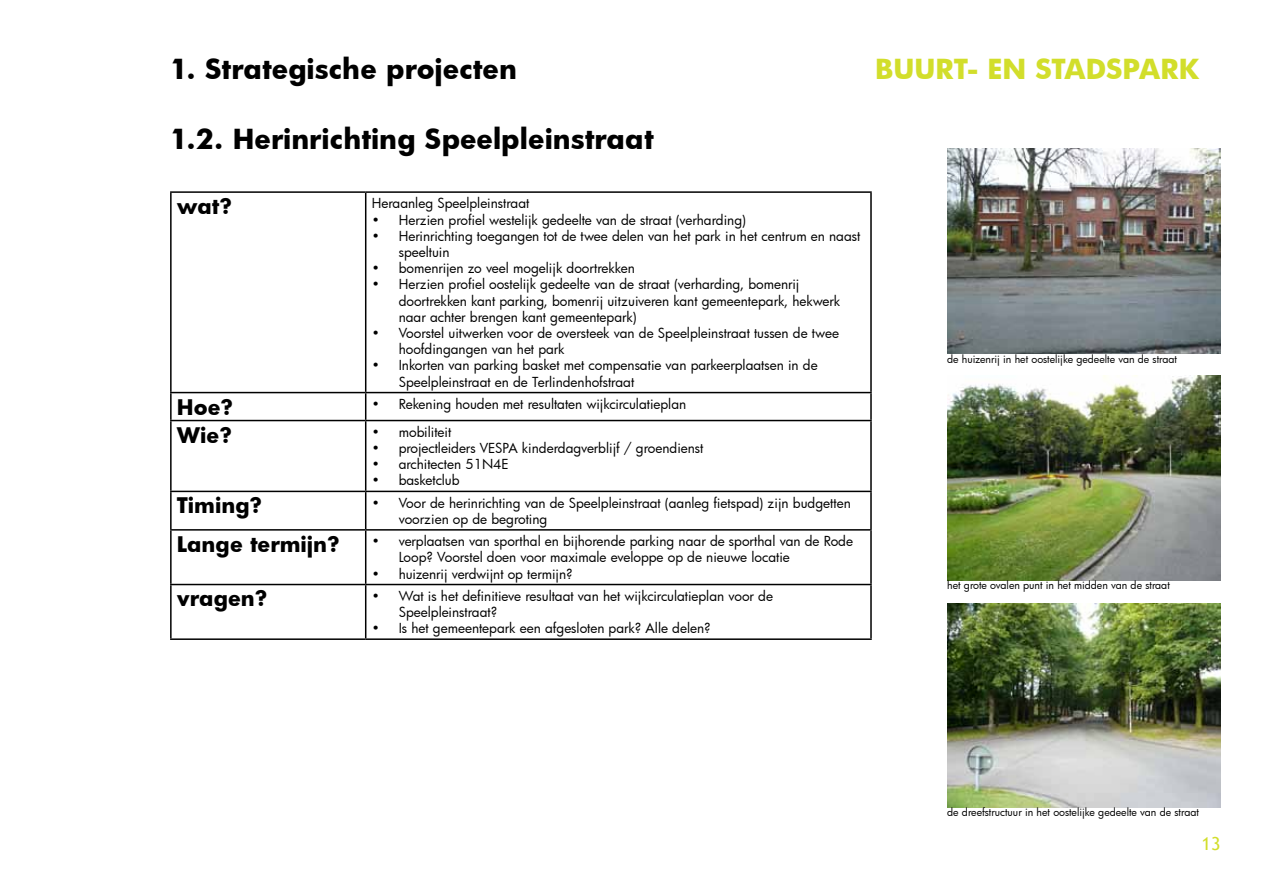
<style>
.page{position:relative;width:1263px;height:893px;background:#fff}
.page>*{position:absolute;margin:0;border:0;box-sizing:border-box;transform-origin:0 0}
.t1{font:700 27px "Futura";color:#000}
.t2{font:700 27px "Futura";color:#d2de2b}
.t3{font:700 21px "Futura";color:#000}
.t4{font:18px "Trebuchet MS";color:#d2de2b}
.t5{font:13.5px/16.2px "Futura";color:#000}
.t6{font:10.5px "Futura";color:#000}
</style>
<div class="page">
<hr style="left:170px;top:191px;width:196px;height:2px;background:#000">
<hr style="left:170px;top:193px;width:2px;height:199px;background:#000">
<hr style="left:366px;top:191px;width:506px;height:2px;background:#000">
<hr style="left:365px;top:193px;width:1px;height:199px;background:#000">
<hr style="left:870px;top:193px;width:2px;height:199px;background:#000">
<hr style="left:170px;top:392px;width:196px;height:1px;background:#000">
<hr style="left:170px;top:393px;width:2px;height:27px;background:#000">
<hr style="left:366px;top:392px;width:506px;height:1px;background:#000">
<svg style="left:365px;top:393px;width:1px;height:27px"></svg>
<hr style="left:870px;top:393px;width:2px;height:27px;background:#000">
<hr style="left:170px;top:420px;width:196px;height:1px;background:#000">
<hr style="left:170px;top:421px;width:2px;height:70px;background:#000">
<hr style="left:366px;top:420px;width:506px;height:1px;background:#000">
<hr style="left:365px;top:421px;width:1px;height:70px;background:#000">
<hr style="left:870px;top:421px;width:2px;height:70px;background:#000">
<hr style="left:170px;top:491px;width:196px;height:1px;background:#000">
<hr style="left:170px;top:492px;width:2px;height:37px;background:#000">
<hr style="left:366px;top:491px;width:506px;height:1px;background:#000">
<hr style="left:365px;top:492px;width:1px;height:37px;background:#000">
<hr style="left:870px;top:492px;width:2px;height:37px;background:#000">
<hr style="left:170px;top:529px;width:196px;height:2px;background:#000">
<hr style="left:170px;top:531px;width:2px;height:53px;background:#000">
<hr style="left:366px;top:529px;width:506px;height:2px;background:#000">
<hr style="left:365px;top:531px;width:1px;height:53px;background:#000">
<hr style="left:870px;top:531px;width:2px;height:53px;background:#000">
<hr style="left:170px;top:584px;width:196px;height:1px;background:#000">
<hr style="left:170px;top:585px;width:2px;height:53px;background:#000">
<hr style="left:366px;top:584px;width:506px;height:1px;background:#000">
<hr style="left:365px;top:585px;width:1px;height:53px;background:#000">
<hr style="left:870px;top:585px;width:2px;height:53px;background:#000">
<hr style="left:170px;top:638px;width:196px;height:2px;background:#000">
<hr style="left:366px;top:638px;width:506px;height:2px;background:#000">
<img style="left:947px;top:149px;width:273px;height:205px">
<img style="left:947px;top:376px;width:273px;height:205px">
<img style="left:947px;top:603px;width:273px;height:205px">
<h1 class="t1" style="left:170px;top:50px;width:348px">1. Strategische projecten</h1>
<h1 class="t1" style="left:170px;top:120px;width:485px">1.2. Herinrichting Speelpleinstraat</h1>
<h2 class="t3" style="left:177px;top:191px;width:57px">wat?</h2>
<p class="t5" style="left:372px;top:195px;width:159px">Heraanleg Speelpleinstraat</p>
<p class="t5" style="left:372px;top:211px;width:376px">• Herzien profiel westelijk gedeelte van de straat (verharding)</p>
<p class="t5" style="left:399px;top:227px;width:463px;text-indent:-27px">• Herinrichting toegangen tot de twee delen van het park in het centrum en naast speeltuin</p>
<p class="t5" style="left:372px;top:260px;width:265px">• bomenrijen zo veel mogelijk doortrekken</p>
<p class="t5" style="left:399px;top:276px;width:443px;text-indent:-27px">• Herzien profiel oostelijk gedeelte van de straat (verharding, bomenrij doortrekken kant parking, bomenrij uitzuiveren kant gemeentepark, hekwerk naar achter brengen kant gemeentepark)</p>
<p class="t5" style="left:399px;top:325px;width:442px;text-indent:-27px">• Voorstel uitwerken voor de oversteek van de Speelpleinstraat tussen de twee hoofdingangen van het park</p>
<p class="t5" style="left:399px;top:357px;width:420px;text-indent:-27px">• Inkorten van parking basket met compensatie van parkeerplaatsen in de<br>Speelpleinstraat en de Terlindenhofstraat</p>
<h2 class="t3" style="left:177px;top:392px;width:58px">Hoe?</h2>
<p class="t5" style="left:372px;top:395px;width:316px">• Rekening houden met resultaten wijkcirculatieplan</p>
<h2 class="t3" style="left:177px;top:420px;width:57px">Wie?</h2>
<p class="t5" style="left:372px;top:423px;width:81px">• mobiliteit</p>
<p class="t5" style="left:372px;top:440px;width:333px">• projectleiders VESPA kinderdagverblijf / groendienst</p>
<p class="t5" style="left:372px;top:456px;width:139px">• architecten 51N4E</p>
<p class="t5" style="left:372px;top:472px;width:89px">• basketclub</p>
<h2 class="t3" style="left:177px;top:491px;width:87px">Timing?</h2>
<p class="t5" style="left:399px;top:494px;width:454px;text-indent:-27px">• Voor de herinrichting van de Speelpleinstraat (aanleg fietspad) zijn budgetten voorzien op de begroting</p>
<h2 class="t3" style="left:177px;top:529px;width:164px">Lange termijn?</h2>
<p class="t5" style="left:399px;top:533px;width:456px;text-indent:-27px">• verplaatsen van sporthal en bijhorende parking naar de sporthal van de Rode<br>Loop? Voorstel doen voor maximale eveloppe op de nieuwe locatie</p>
<p class="t5" style="left:372px;top:565px;width:203px">• huizenrij verdwijnt op termijn?</p>
<h2 class="t3" style="left:177px;top:584px;width:92px">vragen?</h2>
<p class="t5" style="left:399px;top:587px;width:376px;text-indent:-27px">• Wat is het definitieve resultaat van het wijkcirculatieplan voor de<br>Speelpleinstraat?</p>
<p class="t5" style="left:372px;top:620px;width:340px">• Is het gemeentepark een afgesloten park? Alle delen?</p>
<h1 class="t2" style="left:875px;top:50px;width:326px">BUURT- EN STADSPARK</h1>
<p class="t6" style="left:947px;top:352px;width:231px">de huizenrij in het oostelijke gedeelte van de straat</p>
<p class="t6" style="left:947px;top:578px;width:224px">het grote ovalen punt in het midden van de straat</p>
<p class="t6" style="left:947px;top:805px;width:253px">de dreefstructuur in het oostelijke gedeelte van de straat</p>
<h3 class="t4" style="left:1201px;top:833px;width:20px">13</h3>
</div>
